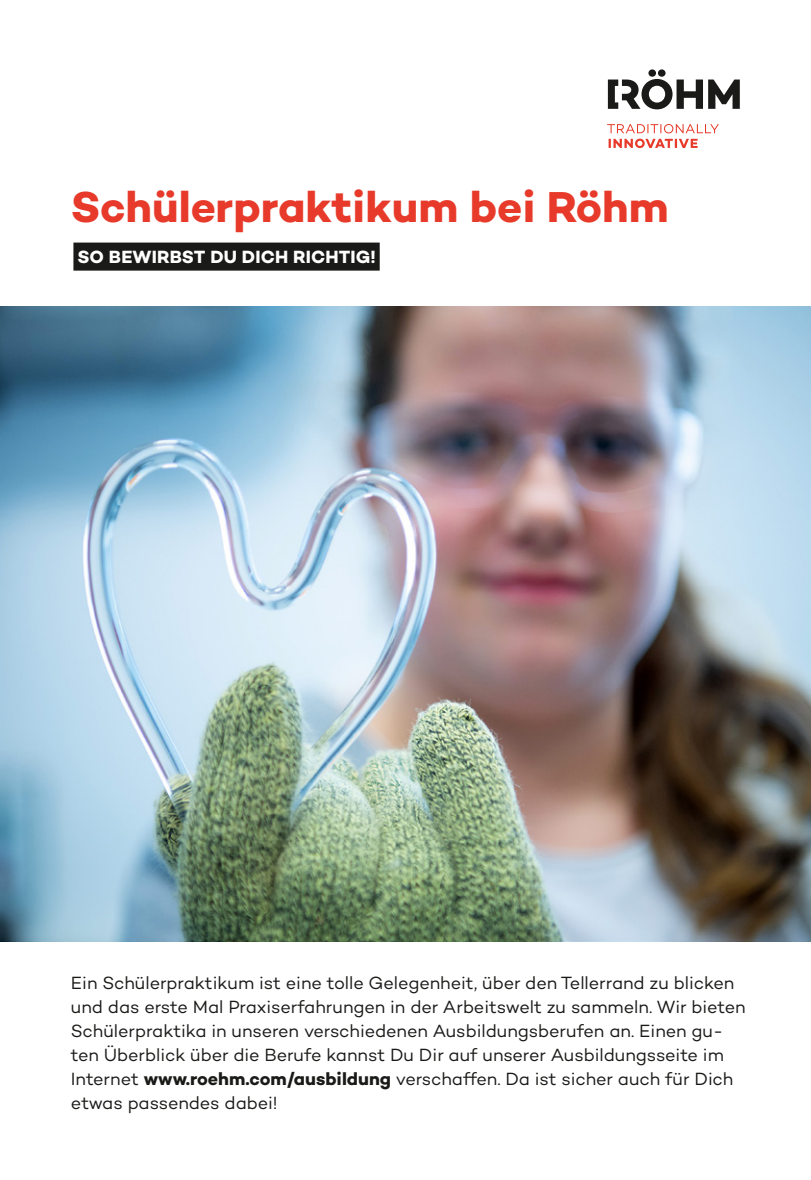
<style>
.page{position:relative;width:811px;height:1180px;background:#fff}
.page>*{position:absolute;margin:0;border:0;box-sizing:border-box;transform-origin:0 0}
.t1{font:700 44px "Campton";color:#e73a2a}
.t2{font:18px/24px "Campton";letter-spacing:-.005em;color:#1a1a18}
.t3{font:700 18px "Campton";letter-spacing:.01em;color:#fff}
.s1{font-weight:700}
</style>
<div class="page">
<svg style="left:608px;top:69px;width:132px;height:40px"></svg>
<svg style="left:608px;top:139px;width:89px;height:9px"></svg>
<svg style="left:607px;top:124px;width:112px;height:9px"></svg>
<div style="left:73px;top:242px;width:307px;height:28px;background:#1a1a18"></div>
<img style="left:0;top:306px;width:811px;height:635px">
<h1 class="t1" style="left:71px;top:179px;width:599px">Schülerpraktikum bei Röhm</h1>
<p class="t3" style="left:77px;top:246px;width:300px">SO BEWIRBST DU DICH RICHTIG!</p>
<p class="t2" style="left:71px;top:970px;width:676px">Ein Schülerpraktikum ist eine tolle Gelegenheit, über den Tellerrand zu blicken und das erste Mal Praxiserfahrungen in der Arbeitswelt zu sammeln. Wir bieten Schülerpraktika in unseren verschiedenen Ausbildungsberufen an. Einen gu&shy;ten Überblick über die Berufe kannst Du Dir auf unserer Ausbildungsseite im Internet <span class="s1">www.roehm.com/ausbildung</span> verschaffen. Da ist sicher auch für Dich etwas passendes dabei!</p>
</div>
